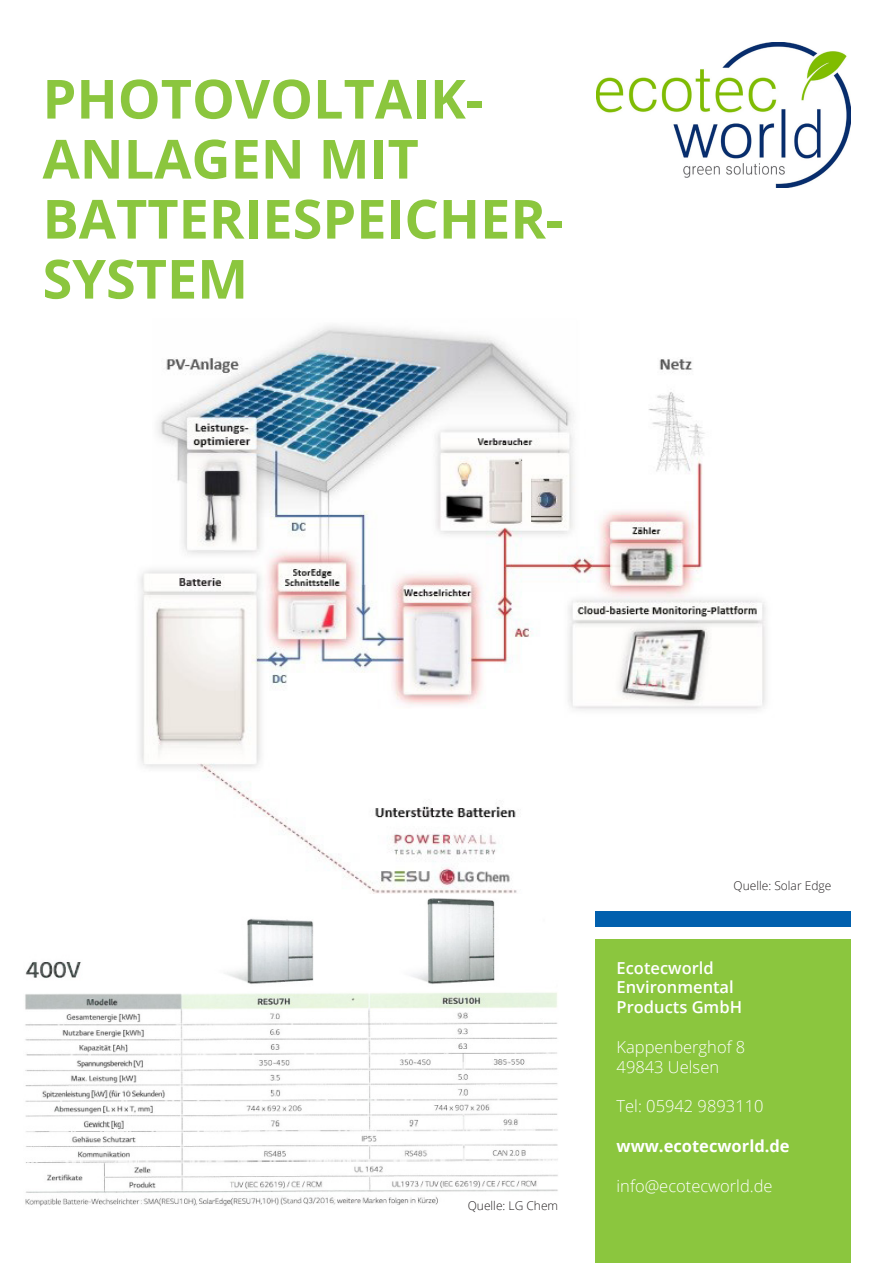
<style>
.page{position:relative;width:893px;height:1263px;background:#fff}
.page>*{position:absolute;margin:0;border:0;box-sizing:border-box;transform-origin:0 0}
.titel{font:700 54px/60px "Open Sans";color:#8bc63e}
.t1{font:300 16.5px "Open Sans";color:#fff}
.t2{font:600 16.5px/19.8px "Open Sans";color:#fff}
.t3{font:700 16.5px "Open Sans";color:#fff}
.titel-2{font:300 12px "Open Sans";color:#231f20}
</style>
<div class="page">
<img style="left:597px;top:43px;width:253px;height:145px">
<div style="left:595px;top:940px;width:255px;height:323px;background:#8bc63e"></div>
<div style="left:595px;top:912px;width:255px;height:15px;background:#0160ae"></div>
<img style="left:25px;top:898px;width:533px;height:309px">
<img style="left:139px;top:325px;width:627px;height:568px">
<p class="titel" style="left:43px;top:68px;width:522px">PHOTOVOLTAIK-<br>ANLAGEN MIT<br>BATTERIESPEICHER-<br>SYSTEM</p>
<p class="titel-2" style="left:468px;top:1198px;width:92px">Quelle: LG Chem</p>
<p class="titel-2" style="left:733px;top:877px;width:99px">Quelle: Solar Edge</p>
<p class="t2" style="left:617px;top:957px;width:127px">Ecotecworld<br>Environmental<br>Products GmbH</p>
<p class="t1" style="left:617px;top:1035px;width:130px">Kappenberghof 8</p>
<p class="t1" style="left:617px;top:1055px;width:104px">49843 Uelsen</p>
<p class="t1" style="left:617px;top:1095px;width:148px">Tel: 05942 9893110</p>
<p class="t3" style="left:617px;top:1134px;width:175px">www.ecotecworld.de</p>
<p class="t1" style="left:617px;top:1174px;width:158px">info@ecotecworld.de</p>
</div>
